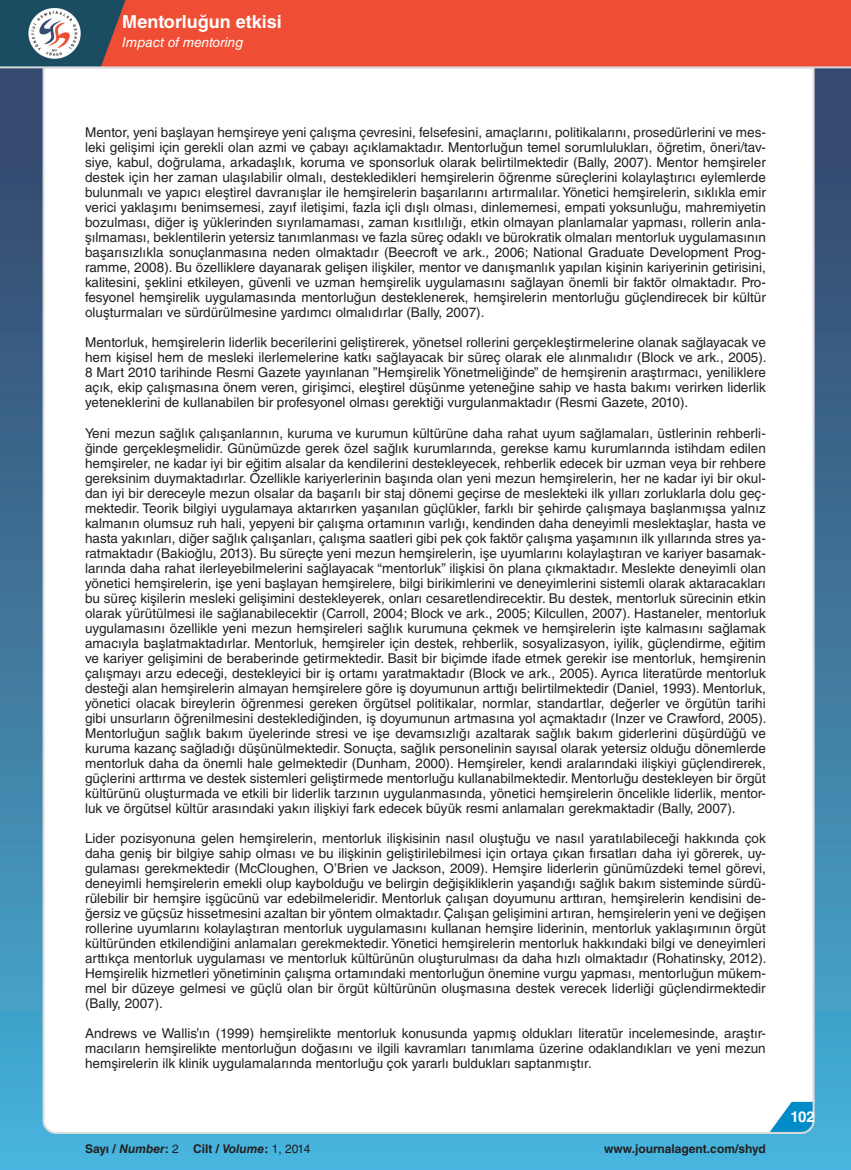
<style>
.page{position:relative;width:851px;height:1170px;background:#fff}
.page>*{position:absolute;margin:0;border:0;box-sizing:border-box;transform-origin:0 0}
.t1{font:700 18px "Helvetica LT Std";color:#fff}
.t2{font:700 15px "Helvetica LT Std";color:#fff}
.t3{font:13.5px/15px "Helvetica LT Std";color:#231f20;text-align:justify}
.t4{font:italic 13.5px "Helvetica LT Std";color:#fff}
.t5{font:700 12px "Helvetica LT Std";color:#231f20}
.s1{font-style:italic}
.s2{font-weight:400}
</style>
<div class="page">
<img style="left:0;top:0;width:850px;height:1169px">
<h1 class="t1" style="left:122px;top:10px;width:161px">Mentorluğun etkisi</h1>
<p class="t4" style="left:122px;top:35px;width:123px">Impact of mentoring</p>
<p class="t3" style="left:85px;top:125px;width:682px">Mentor, yeni başlayan hemşireye yeni çalışma çevresini, felsefesini, amaçlarını, politikalarını, prosedürlerini ve mes&shy;leki gelişimi için gerekli olan azmi ve çabayı açıklamaktadır. Mentorluğun temel sorumlulukları, öğretim, öneri/tav&shy;siye, kabul, doğrulama, arkadaşlık, koruma ve sponsorluk olarak belirtilmektedir (Bally, 2007). Mentor hemşireler destek için her zaman ulaşılabilir olmalı, destekledikleri hemşirelerin öğrenme süreçlerini kolaylaştırıcı eylemlerde bulunmalı ve yapıcı eleştirel davranışlar ile hemşirelerin başarılarını artırmalılar. Yönetici hemşirelerin, sıklıkla emir verici yaklaşımı benimsemesi, zayıf iletişimi, fazla içli dışlı olması, dinlememesi, empati yoksunluğu, mahremiyetin bozulması, diğer iş yüklerinden sıyrılamaması, zaman kısıtlılığı, etkin olmayan planlamalar yapması, rollerin anla&shy;şılmaması, beklentilerin yetersiz tanımlanması ve fazla süreç odaklı ve bürokratik olmaları mentorluk uygulamasının başarısızlıkla sonuçlanmasına neden olmaktadır (Beecroft ve ark., 2006; National Graduate Development Prog&shy;ramme, 2008). Bu özelliklere dayanarak gelişen ilişkiler, mentor ve danışmanlık yapılan kişinin kariyerinin getirisini, kalitesini, şeklini etkileyen, güvenli ve uzman hemşirelik uygulamasını sağlayan önemli bir faktör olmaktadır. Pro&shy;fesyonel hemşirelik uygulamasında mentorluğun desteklenerek, hemşirelerin mentorluğu güçlendirecek bir kültür oluşturmaları ve sürdürülmesine yardımcı olmalıdırlar (Bally, 2007).</p>
<p class="t3" style="left:85px;top:335px;width:683px">Mentorluk, hemşirelerin liderlik becerilerini geliştirerek, yönetsel rollerini gerçekleştirmelerine olanak sağlayacak ve hem kişisel hem de mesleki ilerlemelerine katkı sağlayacak bir süreç olarak ele alınmalıdır (Block ve ark., 2005).<br>8 Mart 2010 tarihinde Resmi Gazete yayınlanan ”Hemşirelik Yönetmeliğinde” de hemşirenin araştırmacı, yeniliklere açık, ekip çalışmasına önem veren, girişimci, eleştirel düşünme yeteneğine sahip ve hasta bakımı verirken liderlik yeteneklerini de kullanabilen bir profesyonel olması gerektiği vurgulanmaktadır (Resmi Gazete, 2010).</p>
<p class="t3" style="left:85px;top:425px;width:683px">Yeni mezun sağlık çalışanlarının, kuruma ve kurumun kültürüne daha rahat uyum sağlamaları, üstlerinin rehberli&shy;ğinde gerçekleşmelidir. Günümüzde gerek özel sağlık kurumlarında, gerekse kamu kurumlarında istihdam edilen hemşireler, ne kadar iyi bir eğitim alsalar da kendilerini destekleyecek, rehberlik edecek bir uzman veya bir rehbere gereksinim duymaktadırlar. Özellikle kariyerlerinin başında olan yeni mezun hemşirelerin, her ne kadar iyi bir okul&shy;dan iyi bir dereceyle mezun olsalar da başarılı bir staj dönemi geçirse de meslekteki ilk yılları zorluklarla dolu geç&shy;mektedir. Teorik bilgiyi uygulamaya aktarırken yaşanılan güçlükler, farklı bir şehirde çalışmaya başlanmışsa yalnız kalmanın olumsuz ruh hali, yepyeni bir çalışma ortamının varlığı, kendinden daha deneyimli meslektaşlar, hasta ve hasta yakınları, diğer sağlık çalışanları, çalışma saatleri gibi pek çok faktör çalışma yaşamının ilk yıllarında stres ya&shy;ratmaktadır (Bakioğlu, 2013). Bu süreçte yeni mezun hemşirelerin, işe uyumlarını kolaylaştıran ve kariyer basamak&shy;larında daha rahat ilerleyebilmelerini sağlayacak “mentorluk” ilişkisi ön plana çıkmaktadır. Meslekte deneyimli olan yönetici hemşirelerin, işe yeni başlayan hemşirelere, bilgi birikimlerini ve deneyimlerini sistemli olarak aktaracakları bu süreç kişilerin mesleki gelişimini destekleyerek, onları cesaretlendirecektir. Bu destek, mentorluk sürecinin etkin olarak yürütülmesi ile sağlanabilecektir (Carroll, 2004; Block ve ark., 2005; Kilcullen, 2007). Hastaneler, mentorluk uygulamasını özellikle yeni mezun hemşireleri sağlık kurumuna çekmek ve hemşirelerin işte kalmasını sağlamak amacıyla başlatmaktadırlar. Mentorluk, hemşireler için destek, rehberlik, sosyalizasyon, iyilik, güçlendirme, eğitim ve kariyer gelişimini de beraberinde getirmektedir. Basit bir biçimde ifade etmek gerekir ise mentorluk, hemşirenin çalışmayı arzu edeceği, destekleyici bir iş ortamı yaratmaktadır (Block ve ark., 2005). Ayrıca literatürde mentorluk desteği alan hemşirelerin almayan hemşirelere göre iş doyumunun arttığı belirtilmektedir (Daniel, 1993). Mentorluk, yönetici olacak bireylerin öğrenmesi gereken örgütsel politikalar, normlar, standartlar, değerler ve örgütün tarihi gibi unsurların öğrenilmesini desteklediğinden, iş doyumunun artmasına yol açmaktadır (Inzer ve Crawford, 2005).<br>Mentorluğun sağlık bakım üyelerinde stresi ve işe devamsızlığı azaltarak sağlık bakım giderlerini düşürdüğü ve kuruma kazanç sağladığı düşünülmektedir. Sonuçta, sağlık personelinin sayısal olarak yetersiz olduğu dönemlerde mentorluk daha da önemli hale gelmektedir (Dunham, 2000). Hemşireler, kendi aralarındaki ilişkiyi güçlendirerek, güçlerini arttırma ve destek sistemleri geliştirmede mentorluğu kullanabilmektedir. Mentorluğu destekleyen bir örgüt kültürünü oluşturmada ve etkili bir liderlik tarzının uygulanmasında, yönetici hemşirelerin öncelikle liderlik, mentor&shy;luk ve örgütsel kültür arasındaki yakın ilişkiyi fark edecek büyük resmi anlamaları gerekmaktadir (Bally, 2007).</p>
<p class="t3" style="left:85px;top:830px;width:683px">Lider pozisyonuna gelen hemşirelerin, mentorluk ilişkisinin nasıl oluştuğu ve nasıl yaratılabileceği hakkında çok daha geniş bir bilgiye sahip olması ve bu ilişkinin geliştirilebilmesi için ortaya çıkan fırsatları daha iyi görerek, uy&shy;gulaması gerekmektedir (McCloughen, O’Brien ve Jackson, 2009). Hemşire liderlerin günümüzdeki temel görevi, deneyimli hemşirelerin emekli olup kaybolduğu ve belirgin değişikliklerin yaşandığı sağlık bakım sisteminde sürdü&shy;rülebilir bir hemşire işgücünü var edebilmeleridir. Mentorluk çalışan doyumunu arttıran, hemşirelerin kendisini de&shy;ğersiz ve güçsüz hissetmesini azaltan bir yöntem olmaktadır. Çalışan gelişimini artıran, hemşirelerin yeni ve değişen rollerine uyumlarını kolaylaştıran mentorluk uygulamasını kullanan hemşire liderinin, mentorluk yaklaşımının örgüt kültüründen etkilendiğini anlamaları gerekmektedir. Yönetici hemşirelerin mentorluk hakkındaki bilgi ve deneyimleri arttıkça mentorluk uygulaması ve mentorluk kültürünün oluşturulması da daha hızlı olmaktadır (Rohatinsky, 2012).<br>Hemşirelik hizmetleri yönetiminin çalışma ortamındaki mentorluğun önemine vurgu yapması, mentorluğun mükem&shy;mel bir düzeye gelmesi ve güçlü olan bir örgüt kültürünün oluşmasına destek verecek liderliği güçlendirmektedir (Bally, 2007).</p>
<p class="t3" style="left:85px;top:1025px;width:682px">Andrews ve Wallis’ın (1999) hemşirelikte mentorluk konusunda yapmış oldukları literatür incelemesinde, araştır&shy;macıların hemşirelikte mentorluğun doğasını ve ilgili kavramları tanımlama üzerine odaklandıkları ve yeni mezun hemşirelerin ilk klinik uygulamalarında mentorluğu çok yararlı buldukları saptanmıştır.</p>
<p class="t5" style="left:85px;top:1141px;width:227px">Sayı / <span class="s1">Number</span>: <span class="s2">2</span> Cilt / <span class="s1">Volume</span>: <span class="s2">1, 2014</span></p>
<p class="t5" style="left:604px;top:1141px;width:163px">www.journalagent.com/shyd</p>
<p class="t2" style="left:790px;top:1107px;width:26px">102</p>
</div>
